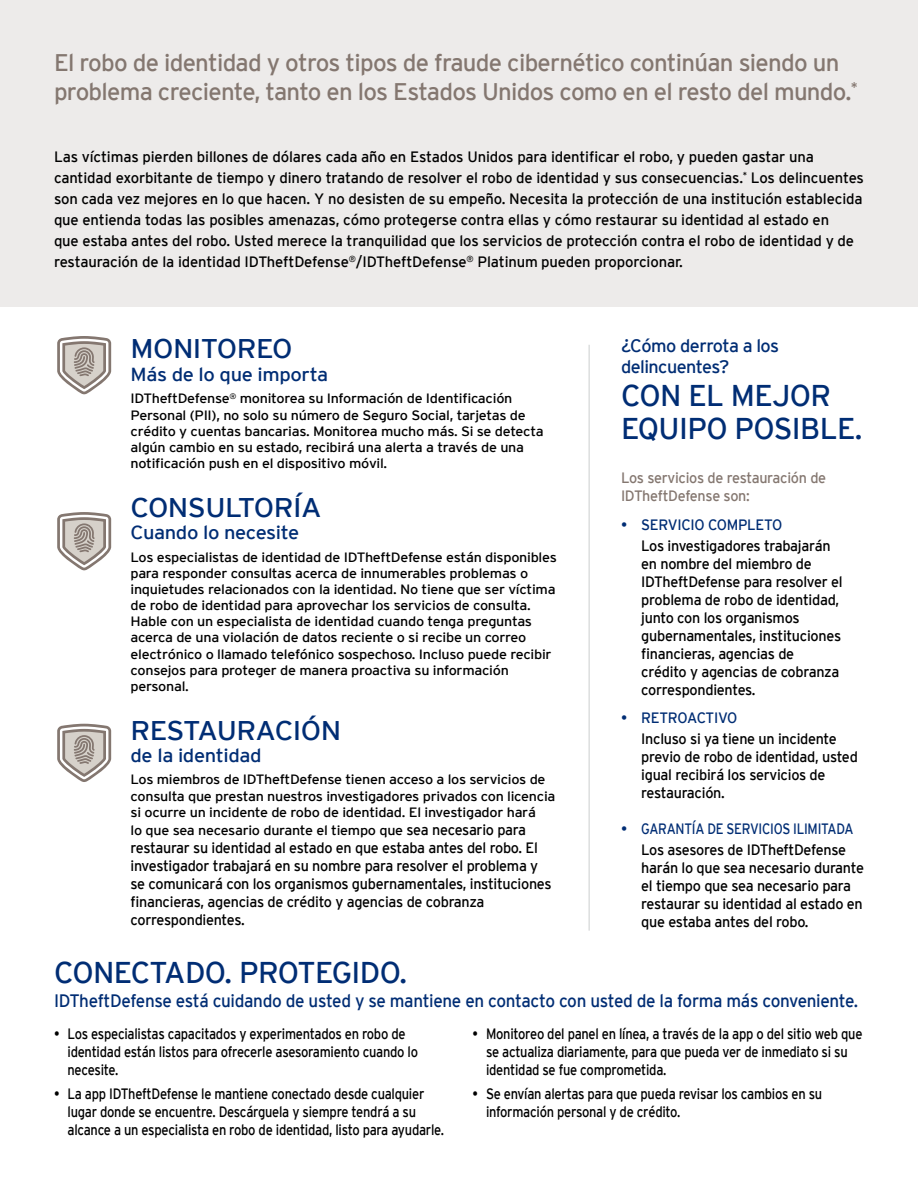
<style>
.page{position:relative;width:918px;height:1188px;background:#fff}
.page>*{position:absolute;margin:0;border:0;box-sizing:border-box;transform-origin:0 0}
.t1{font:30px/33px "Interstate";letter-spacing:-.02em;color:#002d74}
.t2{font:27px "Interstate";letter-spacing:-.02em;color:#002d74;scale:1.07 1}
.t3{font:24px/28.8px "Interstate";letter-spacing:-.03em;color:#847770}
.t4{font:18.9px "Interstate";letter-spacing:-.02em;color:#002d74;scale:1.07 1}
.t5{font:18px "Interstate";letter-spacing:-.025em;color:#002d74;scale:.95 1}
.t6{font:18px/21.6px "Interstate";letter-spacing:-.025em;color:#002d74}
.t7{font:15px/18px "Interstate";letter-spacing:-.02em;color:#000;scale:.96 1}
.t8{font:15px/21px "Interstate";letter-spacing:-.02em;color:#000}
.t9{font:15px/18px "Interstate";letter-spacing:-.02em;color:#000;scale:.86 1}
.t10{font:15px "Interstate";letter-spacing:-.02em;color:#002d74;scale:.96 1}
.t11{font:15px/18px "Interstate";letter-spacing:-.02em;color:#847770;scale:.96 1}
.t12{font:13.5px/16.2px "Interstate";letter-spacing:-.02em;color:#000;scale:1.07 1}
.s1{font-size:15px}
</style>
<div class="page">
<div style="left:0;top:0;width:918px;height:306px;background:#edebea"></div>
<hr style="left:589px;top:345px;width:1px;height:586px;background:#d1d3d4">
<svg style="left:57px;top:336px;width:54px;height:58px"></svg>
<svg style="left:57px;top:512px;width:54px;height:58px"></svg>
<svg style="left:57px;top:724px;width:54px;height:58px"></svg>
<h3 class="t3" style="left:54px;top:48px;width:805px">El robo de identidad y otros tipos de fraude cibernético continúan siendo un problema creciente, tanto en los Estados Unidos como en el resto del mundo.<sup>*</sup></h3>
<p class="t8" style="left:54px;top:146px;width:812px">Las víctimas pierden billones de dólares cada año en Estados Unidos para identificar el robo, y pueden gastar una cantidad exorbitante de tiempo y dinero tratando de resolver el robo de identidad y sus consecuencias.<sup>*</sup> Los delincuentes son cada vez mejores en lo que hacen. Y no desisten de su empeño. Necesita la protección de una institución establecida que entienda todas las posibles amenazas, cómo protegerse contra ellas y cómo restaurar su identidad al estado en<br>que estaba antes del robo. Usted merece la tranquilidad que los servicios de protección contra el robo de identidad y de restauración de la identidad IDTheftDefense<sup>®</sup>/IDTheftDefense<sup>®</sup> Platinum pueden proporcionar.</p>
<h2 class="t2" style="left:131px;top:334px;width:153px">MONITOREO</h2>
<h3 class="t4" style="left:131px;top:364px;width:186px">Más de lo que importa</h3>
<p class="t12" style="left:131px;top:390px;width:388px">IDTheftDefense<sup>®</sup> monitorea su Información de Identificación Personal (PII), no solo su número de Seguro Social, tarjetas de crédito y cuentas bancarias. Monitorea mucho más. Si se detecta algún cambio en su estado, recibirá una alerta a través de una notificación push en el dispositivo móvil.</p>
<h2 class="t2" style="left:131px;top:492px;width:180px">CONSULTORÍA</h2>
<h3 class="t4" style="left:131px;top:522px;width:159px">Cuando lo necesite</h3>
<p class="t12" style="left:131px;top:549px;width:400px">Los especialistas de identidad de IDTheftDefense están disponibles para responder consultas acerca de innumerables problemas o inquietudes relacionados con la identidad. No tiene que ser víctima de robo de identidad para aprovechar los servicios de consulta.<br>Hable con un especialista de identidad cuando tenga preguntas acerca de una violación de datos reciente o si recibe un correo electrónico o llamado telefónico sospechoso. Incluso puede recibir consejos para proteger de manera proactiva su información personal.</p>
<h2 class="t2" style="left:131px;top:715px;width:198px">RESTAURACIÓN</h2>
<h3 class="t4" style="left:131px;top:745px;width:124px">de la identidad</h3>
<p class="t12" style="left:131px;top:771px;width:399px">Los miembros de IDTheftDefense tienen acceso a los servicios de consulta que prestan nuestros investigadores privados con licencia si ocurre un incidente de robo de identidad. El investigador hará</p>
<p class="t12" style="left:131px;top:822px;width:371px">lo que sea necesario durante el tiempo que <span class="s1">sea necesario para</span></p>
<p class="t7" style="left:131px;top:838px;width:440px">restaurar su identidad al estado en que estaba antes del robo. El investigador trabajará en su nombre para resolver el problema y se comunicará con los organismos gubernamentales, instituciones financieras, agencias de crédito y agencias de cobranza correspondientes.</p>
<h3 class="t6" style="left:621px;top:335px;width:160px">¿Cómo derrota a los delincuentes?</h3>
<h1 class="t1" style="left:621px;top:379px;width:243px">CON EL MEJOR<br>EQUIPO POSIBLE.</h1>
<p class="t11" style="left:621px;top:469px;width:215px">Los servicios de restauración de<br>IDTheftDefense son:</p>
<p class="t10" style="left:621px;top:516px;width:170px">• SERVICIO COMPLETO</p>
<p class="t7" style="left:641px;top:536px;width:211px">Los investigadores trabajarán en nombre del miembro de<br>IDTheftDefense para resolver el problema de robo de identidad, junto con los organismos gubernamentales, instituciones financieras, agencias de crédito y agencias de cobranza correspondientes.</p>
<p class="t10" style="left:621px;top:710px;width:123px">• RETROACTIVO</p>
<p class="t7" style="left:641px;top:730px;width:227px">Incluso si ya tiene un incidente previo de robo de identidad, usted igual recibirá los servicios de restauración.</p>
<p class="t10" style="left:621px;top:821px;width:244px">• GARANTÍA DE SERVICIOS ILIMITADA</p>
<p class="t7" style="left:641px;top:841px;width:234px">Los asesores de IDTheftDefense harán lo que sea necesario durante el tiempo que sea necesario para restaurar su identidad al estado en que estaba antes del robo.</p>
<h1 class="t1" style="left:54px;top:956px;width:355px">CONECTADO. PROTEGIDO.</h1>
<h3 class="t5" style="left:54px;top:991px;width:848px">IDTheftDefense está cuidando de usted y se mantiene en contacto con usted de la forma más conveniente.</h3>
<p class="t9" style="left:68px;top:1024px;width:409px;text-indent:-14px">• Los especialistas capacitados y experimentados en robo de identidad están listos para ofrecerle asesoramiento cuando lo necesite.</p>
<p class="t9" style="left:68px;top:1085px;width:439px;text-indent:-14px">• La app IDTheftDefense le mantiene conectado desde cualquier lugar donde se encuentre. Descárguela y siempre tendrá a su alcance a un especialista en robo de identidad, listo para ayudarle.</p>
<p class="t9" style="left:486px;top:1024px;width:439px;text-indent:-14px">• Monitoreo del panel en línea, a través de la app o del sitio web que se actualiza diariamente, para que pueda ver de inmediato si su identidad se fue comprometida.</p>
<p class="t9" style="left:486px;top:1085px;width:392px;text-indent:-14px">• Se envían alertas para que pueda revisar los cambios en su información personal y de crédito.</p>
</div>
